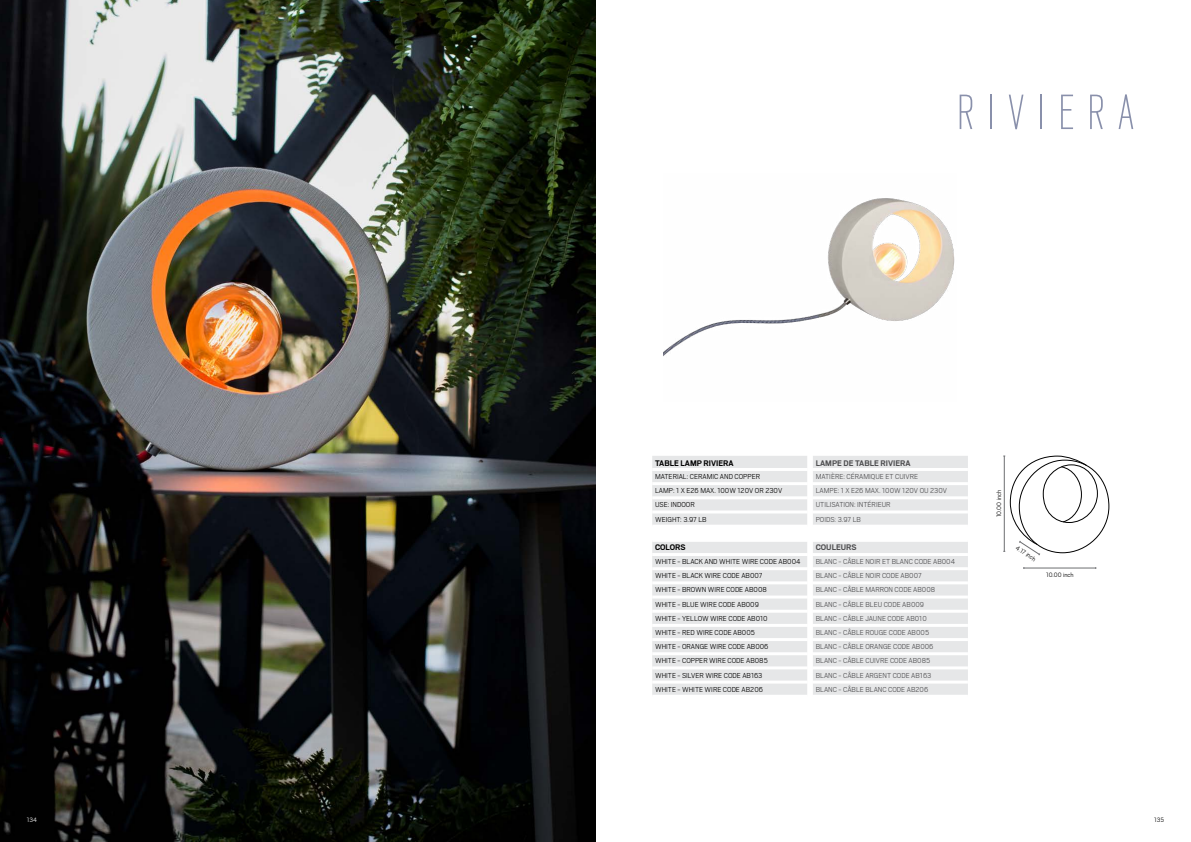
<style>
.page{position:relative;width:1191px;height:842px;background:#fff}
.page>*{position:absolute;margin:0;border:0;box-sizing:border-box;transform-origin:0 0}
.t1{font:100 55px "Scout Cond";letter-spacing:.24em;color:#8990ab}
.t2{font:700 9px "Scout";color:#4d4d4f}
.t3{font:700 9px "Scout";color:#000}
.t4{font:300 8px "Scout";color:#4d4d4f}
.t5{font:300 8px "Scout";color:#000}
.t6{font:300 7px "Scout";color:#000}
.t7{font:300 7px "Scout";color:#fff}
</style>
<div class="page">
<img style="left:0;top:0;width:595px;height:842px">
<img style="left:664px;top:198px;width:291px;height:158px">
<svg style="left:652px;top:456px;width:316px;height:239px;fill:#e6e7e8"></svg>
<hr style="left:652px;top:468px;width:155px;height:3px;background:#fff">
<svg style="left:807px;top:468px;width:6px;height:3px"></svg>
<hr style="left:813px;top:468px;width:155px;height:3px;background:#fff">
<hr style="left:652px;top:482px;width:155px;height:3px;background:#fff">
<svg style="left:807px;top:482px;width:6px;height:3px"></svg>
<hr style="left:813px;top:482px;width:155px;height:3px;background:#fff">
<hr style="left:652px;top:496px;width:155px;height:3px;background:#fff">
<svg style="left:807px;top:496px;width:6px;height:3px"></svg>
<hr style="left:813px;top:496px;width:155px;height:3px;background:#fff">
<hr style="left:652px;top:510px;width:155px;height:3px;background:#fff">
<svg style="left:807px;top:510px;width:6px;height:3px"></svg>
<hr style="left:813px;top:510px;width:155px;height:3px;background:#fff">
<hr style="left:652px;top:525px;width:155px;height:3px;background:#fff">
<svg style="left:807px;top:525px;width:6px;height:3px"></svg>
<hr style="left:813px;top:525px;width:155px;height:3px;background:#fff">
<hr style="left:652px;top:539px;width:155px;height:3px;background:#fff">
<svg style="left:807px;top:539px;width:6px;height:3px"></svg>
<hr style="left:813px;top:539px;width:155px;height:3px;background:#fff">
<hr style="left:652px;top:553px;width:155px;height:3px;background:#fff">
<svg style="left:807px;top:553px;width:6px;height:3px"></svg>
<hr style="left:813px;top:553px;width:155px;height:3px;background:#fff">
<hr style="left:652px;top:567px;width:155px;height:3px;background:#fff">
<svg style="left:807px;top:567px;width:6px;height:3px"></svg>
<hr style="left:813px;top:567px;width:155px;height:3px;background:#fff">
<hr style="left:652px;top:610px;width:155px;height:3px;background:#fff">
<svg style="left:807px;top:610px;width:6px;height:3px"></svg>
<hr style="left:813px;top:610px;width:155px;height:3px;background:#fff">
<hr style="left:652px;top:624px;width:155px;height:3px;background:#fff">
<svg style="left:807px;top:624px;width:6px;height:3px"></svg>
<hr style="left:813px;top:624px;width:155px;height:3px;background:#fff">
<hr style="left:652px;top:638px;width:155px;height:3px;background:#fff">
<svg style="left:807px;top:638px;width:6px;height:3px"></svg>
<hr style="left:813px;top:638px;width:155px;height:3px;background:#fff">
<hr style="left:652px;top:581px;width:155px;height:3px;background:#fff">
<svg style="left:807px;top:581px;width:6px;height:3px"></svg>
<hr style="left:813px;top:581px;width:155px;height:3px;background:#fff">
<hr style="left:652px;top:595px;width:155px;height:3px;background:#fff">
<svg style="left:807px;top:595px;width:6px;height:3px"></svg>
<hr style="left:813px;top:595px;width:155px;height:3px;background:#fff">
<hr style="left:652px;top:652px;width:155px;height:3px;background:#fff">
<svg style="left:807px;top:652px;width:6px;height:3px"></svg>
<hr style="left:813px;top:652px;width:155px;height:3px;background:#fff">
<hr style="left:652px;top:666px;width:155px;height:3px;background:#fff">
<svg style="left:807px;top:666px;width:6px;height:3px"></svg>
<hr style="left:813px;top:666px;width:155px;height:3px;background:#fff">
<hr style="left:652px;top:681px;width:155px;height:3px;background:#fff">
<svg style="left:807px;top:681px;width:6px;height:3px"></svg>
<hr style="left:813px;top:681px;width:155px;height:3px;background:#fff">
<hr style="left:1023px;top:568px;width:72px;height:1px;background:#6d6e71">
<svg style="left:1003px;top:456px;width:84px;height:100px"></svg>
<h1 class="t1" style="left:956px;top:76px;width:179px">RIVIERA</h1>
<p class="t3" style="left:655px;top:457px;width:80px">TABLE LAMP RIVIERA</p>
<p class="t2" style="left:815px;top:457px;width:96px">LAMPE DE TABLE RIVIERA</p>
<p class="t5" style="left:655px;top:471px;width:107px">MATERIAL: CERAMIC AND COPPER</p>
<p class="t4" style="left:815px;top:471px;width:104px">MATIÈRE: CÉRAMIQUE ET CUIVRE</p>
<p class="t5" style="left:655px;top:486px;width:129px">LAMP: 1 X E26 MAX. 100W 120V OR 230V</p>
<p class="t4" style="left:815px;top:486px;width:133px">LAMPE: 1 X E26 MAX. 100W 120V OU 230V</p>
<p class="t5" style="left:655px;top:500px;width:41px">USE: INDOOR</p>
<p class="t4" style="left:815px;top:500px;width:76px">UTILISATION: INTÉRIEUR</p>
<p class="t5" style="left:655px;top:514px;width:53px">WEIGHT: 3.97 LB</p>
<p class="t4" style="left:815px;top:514px;width:47px">POIDS: 3.97 LB</p>
<p class="t3" style="left:655px;top:542px;width:32px">COLORS</p>
<p class="t2" style="left:815px;top:542px;width:42px">COULEURS</p>
<p class="t5" style="left:655px;top:556px;width:147px">WHITE - BLACK AND WHITE WIRE CODE AB004</p>
<p class="t4" style="left:815px;top:556px;width:141px">BLANC - CÂBLE NOIR ET BLANC CODE AB004</p>
<p class="t5" style="left:655px;top:571px;width:109px">WHITE - BLACK WIRE CODE AB007</p>
<p class="t4" style="left:815px;top:571px;width:108px">BLANC - CÂBLE NOIR CODE AB007</p>
<p class="t5" style="left:655px;top:585px;width:113px">WHITE - BROWN WIRE CODE AB008</p>
<p class="t4" style="left:815px;top:585px;width:121px">BLANC - CÂBLE MARRON CODE AB008</p>
<p class="t5" style="left:655px;top:599px;width:105px">WHITE - BLUE WIRE CODE AB009</p>
<p class="t4" style="left:815px;top:599px;width:110px">BLANC - CÂBLE BLEU CODE AB009</p>
<p class="t5" style="left:655px;top:613px;width:114px">WHITE - YELLOW WIRE CODE AB010</p>
<p class="t4" style="left:815px;top:613px;width:113px">BLANC - CÂBLE JAUNE CODE AB010</p>
<p class="t5" style="left:655px;top:627px;width:101px">WHITE - RED WIRE CODE AB005</p>
<p class="t4" style="left:815px;top:627px;width:115px">BLANC - CÂBLE ROUGE CODE AB005</p>
<p class="t5" style="left:655px;top:641px;width:115px">WHITE - ORANGE WIRE CODE AB006</p>
<p class="t4" style="left:815px;top:641px;width:119px">BLANC - CÂBLE ORANGE CODE AB006</p>
<p class="t5" style="left:655px;top:656px;width:114px">WHITE - COPPER WIRE CODE AB085</p>
<p class="t4" style="left:815px;top:656px;width:116px">BLANC - CÂBLE CUIVRE CODE AB085</p>
<p class="t5" style="left:655px;top:670px;width:109px">WHITE - SILVER WIRE CODE AB163</p>
<p class="t4" style="left:815px;top:670px;width:117px">BLANC - CÂBLE ARGENT CODE AB163</p>
<p class="t5" style="left:655px;top:684px;width:109px">WHITE - WHITE WIRE CODE AB206</p>
<p class="t4" style="left:815px;top:684px;width:114px">BLANC - CÂBLE BLANC CODE AB206</p>
<p class="t6" style="left:994px;top:517px;width:29px;rotate:-90deg">10.00 inch</p>
<p class="t6" style="left:1019px;top:543px;width:24px;rotate:33deg">4.17 inch</p>
<p class="t6" style="left:1046px;top:570px;width:29px">10.00 inch</p>
<p class="t7" style="left:27px;top:815px;width:12px">134</p>
<p class="t6" style="left:1154px;top:815px;width:12px">135</p>
</div>
